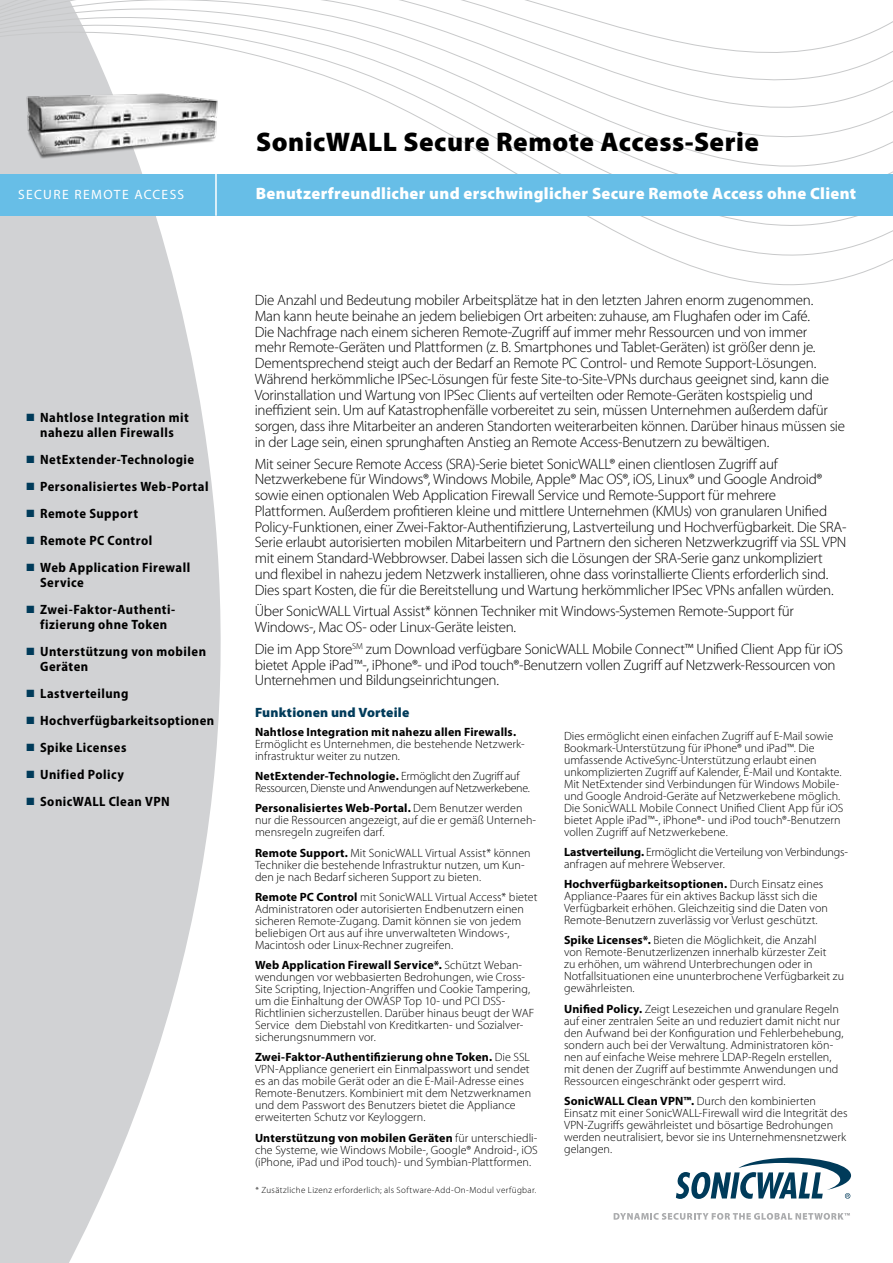
<style>
.page{position:relative;width:893px;height:1263px;background:#fff}
.page>*{position:absolute;margin:0;border:0;box-sizing:border-box;transform-origin:0 0}
.t1{font:900 27px "Myriad Pro";letter-spacing:.02em;color:#000}
.t2{font:900 16.5px "Myriad Pro";letter-spacing:.02em;color:#fff}
.t3{font:300 15px/15.8px "Myriad Pro";letter-spacing:-.02em;color:#000}
.t4{font:700 semi-condensed 13.5px/15px "Myriad Pro";letter-spacing:.035em;color:#000;text-align:center}
.t5{font:900 13.5px "Myriad Pro";letter-spacing:.01em;color:#003b5a}
.t6{font:13.5px "Myriad Pro";letter-spacing:.095em;color:#fff}
.t7{font:300 12px/12px "Myriad Pro";letter-spacing:.005em;color:#000}
.t8{font:300 12px/12px "Myriad Pro";letter-spacing:-.025em;color:#000}
.t9{font:700 12px "Myriad Pro";letter-spacing:.015em;color:#000}
.t10{font:300 9px "Myriad Pro";letter-spacing:.04em;color:#000}
.s1{color:#003b5a}
.s2{font-weight:700}
</style>
<div class="page">
<svg style="left:0;top:411px;width:221px;height:852px;fill:#d1d2d4"></svg>
<svg style="left:676px;top:1158px;width:175px;height:41px"></svg>
<svg style="left:614px;top:1213px;width:236px;height:7px"></svg>
<svg style="left:0;top:0;width:893px;height:411px"></svg>
<div style="left:216px;top:174px;width:677px;height:41px;background:#67bee7"></div>
<div style="left:0;top:174px;width:216px;height:41px;background:#67bee7"></div>
<hr style="left:215px;top:173px;width:2px;height:43px;background:#fff">
<img style="left:20px;top:77px;width:204px;height:97px">
<h1 class="t1" style="left:256px;top:127px;width:504px">SonicWALL Secure Remote Access-Serie</h1>
<p class="t6" style="left:18px;top:186px;width:168px">SECURE REMOTE ACCESS</p>
<h2 class="t2" style="left:256px;top:184px;width:602px">Benutzerfreundlicher und erschwinglicher Secure Remote Access ohne Client</h2>
<p class="t4" style="left:27px;top:410px;width:164px"><span class="s1">■</span> Nahtlose Integration mit nahezu allen Firewalls</p>
<p class="t4" style="left:27px;top:452px;width:169px"><span class="s1">■</span> NetExtender-Technologie</p>
<p class="t4" style="left:27px;top:479px;width:183px"><span class="s1">■</span> Personalisiertes Web-Portal</p>
<p class="t4" style="left:27px;top:506px;width:113px"><span class="s1">■</span> Remote Support</p>
<p class="t4" style="left:27px;top:533px;width:127px"><span class="s1">■</span> Remote PC Control</p>
<p class="t4" style="left:40px;top:560px;width:152px;text-align:left;text-indent:-14px"><span class="s1">■</span> Web Application Firewall<br>Service</p>
<p class="t4" style="left:27px;top:602px;width:150px"><span class="s1">■</span> Zwei-Faktor-Authenti&shy;fizierung ohne Token</p>
<p class="t4" style="left:40px;top:644px;width:167px;text-align:left;text-indent:-14px"><span class="s1">■</span> Unterstützung von mobilen<br>Geräten</p>
<p class="t4" style="left:27px;top:686px;width:103px"><span class="s1">■</span> Lastverteilung</p>
<p class="t4" style="left:27px;top:713px;width:189px"><span class="s1">■</span> Hochverfügbarkeitsoptionen</p>
<p class="t4" style="left:27px;top:740px;width:101px"><span class="s1">■</span> Spike Licenses</p>
<p class="t4" style="left:27px;top:767px;width:99px"><span class="s1">■</span> Unified Policy</p>
<p class="t4" style="left:27px;top:794px;width:145px"><span class="s1">■</span> SonicWALL Clean VPN</p>
<p class="t3" style="left:255px;top:292px;width:592px">Die Anzahl und Bedeutung mobiler Arbeitsplätze hat in den letzten Jahren enorm zugenommen.<br>Man kann heute beinahe an jedem beliebigen Ort arbeiten: zuhause, am Flughafen oder im Café.<br>Die Nachfrage nach einem sicheren Remote-Zugriff auf immer mehr Ressourcen und von immer<br>mehr Remote-Geräten und Plattformen (z. B. Smartphones und Tablet-Geräten) ist größer denn je.<br>Dementsprechend steigt auch der Bedarf an Remote PC Control- und Remote Support-Lösungen.<br>Während herkömmliche IPSec-Lösungen für feste Site-to-Site-VPNs durchaus geeignet sind, kann die Vorinstallation und Wartung von IPSec Clients auf verteilten oder Remote-Geräten kostspielig und ineffizient sein. Um auf Katastrophenfälle vorbereitet zu sein, müssen Unternehmen außerdem dafür sorgen, dass ihre Mitarbeiter an anderen Standorten weiterarbeiten können. Darüber hinaus müssen sie in der Lage sein, einen sprunghaften Anstieg an Remote Access-Benutzern zu bewältigen.</p>
<p class="t3" style="left:255px;top:456px;width:593px">Mit seiner Secure Remote Access (SRA)-Serie bietet SonicWALL® einen clientlosen Zugriff auf Netzwerkebene für Windows®, Windows Mobile, Apple® Mac OS®, iOS, Linux® und Google Android® sowie einen optionalen Web Application Firewall Service und Remote-Support für mehrere Plattformen. Außerdem profitieren kleine und mittlere Unternehmen (KMUs) von granularen Unified Policy-Funktionen, einer Zwei-Faktor-Authentifizierung, Lastverteilung und Hochverfügbarkeit. Die SRA-Serie erlaubt autorisierten mobilen Mitarbeitern und Partnern den sicheren Netzwerkzugriff via SSL VPN mit einem Standard-Webbrowser. Dabei lassen sich die Lösungen der SRA-Serie ganz unkompliziert und flexibel in nahezu jedem Netzwerk installieren, ohne dass vorinstallierte Clients erforderlich sind.<br>Dies spart Kosten, die für die Bereitstellung und Wartung herkömmlicher IPSec VPNs anfallen würden.</p>
<p class="t3" style="left:255px;top:604px;width:541px">Über SonicWALL Virtual Assist* können Techniker mit Windows-Systemen Remote-Support für<br>Windows-, Mac OS- oder Linux-Geräte leisten.</p>
<p class="t3" style="left:255px;top:641px;width:590px">Die im App Store<sup>SM</sup> zum Download verfügbare SonicWALL Mobile Connect™ Unified Client App für iOS bietet Apple iPad™-, iPhone®- und iPod touch®-Benutzern vollen Zugriff auf Netzwerk-Ressourcen von<br>Unternehmen und Bildungseinrichtungen.</p>
<p class="t5" style="left:255px;top:705px;width:156px">Funktionen und Vorteile</p>
<p class="t9" style="left:255px;top:724px;width:263px">Nahtlose Integration mit nahezu allen Firewalls.</p>
<p class="t7" style="left:255px;top:738px;width:271px">Ermöglicht es Unternehmen, die bestehende Netzwerk&shy;infrastruktur weiter zu nutzen.</p>
<p class="t8" style="left:255px;top:770px;width:276px"><span class="s2">NetExtender-Technologie.</span> Ermöglicht den Zugriff auf<br>Ressourcen, Dienste und Anwendungen auf Netzwerkebene.</p>
<p class="t7" style="left:255px;top:802px;width:283px"><span class="s2">Personalisiertes Web-Portal.</span> Dem Benutzer werden nur die Ressourcen angezeigt, auf die er gemäß Unterneh&shy;mensregeln zugreifen darf.</p>
<p class="t7" style="left:255px;top:847px;width:277px"><span class="s2">Remote Support.</span> Mit SonicWALL Virtual Assist* können<br>Techniker die bestehende Infrastruktur nutzen, um Kun&shy;den je nach Bedarf sicheren Support zu bieten.</p>
<p class="t7" style="left:255px;top:891px;width:284px"><span class="s2">Remote PC Control</span> mit SonicWALL Virtual Access* bietet Administratoren oder autorisierten Endbenutzern einen sicheren Remote-Zugang. Damit können sie von jedem beliebigen Ort aus auf ihre unverwalteten Windows-, Macintosh oder Linux-Rechner zugreifen.</p>
<p class="t7" style="left:255px;top:959px;width:281px"><span class="s2">Web Application Firewall Service*.</span> Schützt Weban&shy;wendungen vor webbasierten Bedrohungen, wie Cross-Site Scripting, Injection-Angriffen und Cookie Tampering, um die Einhaltung der OWASP Top 10- und PCI DSS-Richtlinien sicherzustellen. Darüber hinaus beugt der WAF Service dem Diebstahl von Kreditkarten- und Sozialver&shy;sicherungsnummern vor.</p>
<p class="t7" style="left:255px;top:1051px;width:278px"><span class="s2">Zwei-Faktor-Authentifizierung ohne Token.</span> Die SSL VPN-Appliance generiert ein Einmalpasswort und sendet es an das mobile Gerät oder an die E-Mail-Adresse eines Remote-Benutzers. Kombiniert mit dem Netzwerknamen und dem Passwort des Benutzers bietet die Appliance erweiterten Schutz vor Keyloggern.</p>
<p class="t7" style="left:255px;top:1132px;width:284px;text-align:justify"><span class="s2">Unterstützung von mobilen Geräten</span> für unterschiedli&shy;che Systeme, wie Windows Mobile-, Google® Android-, iOS (iPhone, iPad und iPod touch)- und Symbian-Plattformen.</p>
<p class="t10" style="left:256px;top:1185px;width:282px">* Zusätzliche Lizenz erforderlich; als Software-Add-On-Modul verfügbar.</p>
<p class="t7" style="left:564px;top:730px;width:281px">Dies ermöglicht einen einfachen Zugriff auf E-Mail sowie Bookmark-Unterstützung für iPhone® und iPad™. Die umfassende ActiveSync-Unterstützung erlaubt einen unkomplizierten Zugriff auf Kalender, E-Mail und Kontakte.<br>Mit NetExtender sind Verbindungen für Windows Mobile&shy;und Google Android-Geräte auf Netzwerkebene möglich.<br>Die SonicWALL Mobile Connect Unified Client App für iOS bietet Apple iPad™-, iPhone®- und iPod touch®-Benutzern vollen Zugriff auf Netzwerkebene.</p>
<p class="t7" style="left:564px;top:846px;width:285px"><span class="s2">Lastverteilung.</span> Ermöglicht die Verteilung von Verbindungs&shy;anfragen auf mehrere Webserver.</p>
<p class="t7" style="left:564px;top:878px;width:265px"><span class="s2">Hochverfügbarkeitsoptionen.</span> Durch Einsatz eines Appliance-Paares für ein aktives Backup lässt sich die Verfügbarkeit erhöhen. Gleichzeitig sind die Daten von Remote-Benutzern zuverlässig vor Verlust geschützt.</p>
<p class="t7" style="left:564px;top:934px;width:282px"><span class="s2">Spike Licenses*.</span> Bieten die Möglichkeit, die Anzahl<br>von Remote-Benutzerlizenzen innerhalb kürzester Zeit<br>zu erhöhen, um während Unterbrechungen oder in Notfallsituationen eine ununterbrochene Verfügbarkeit zu gewährleisten.</p>
<p class="t7" style="left:564px;top:1003px;width:281px"><span class="s2">Unified Policy.</span> Zeigt Lesezeichen und granulare Regeln auf einer zentralen Seite an und reduziert damit nicht nur den Aufwand bei der Konfiguration und Fehlerbehebung, sondern auch bei der Verwaltung. Administratoren kön&shy;nen auf einfache Weise mehrere LDAP-Regeln erstellen, mit denen der Zugriff auf bestimmte Anwendungen und Ressourcen eingeschränkt oder gesperrt wird.</p>
<p class="t7" style="left:564px;top:1095px;width:285px"><span class="s2">SonicWALL Clean VPN™.</span> Durch den kombinierten Einsatz mit einer SonicWALL-Firewall wird die Integrität des VPN-Zugriffs gewährleistet und bösartige Bedrohungen werden neutralisiert, bevor sie ins Unternehmensnetzwerk gelangen.</p>
</div>
